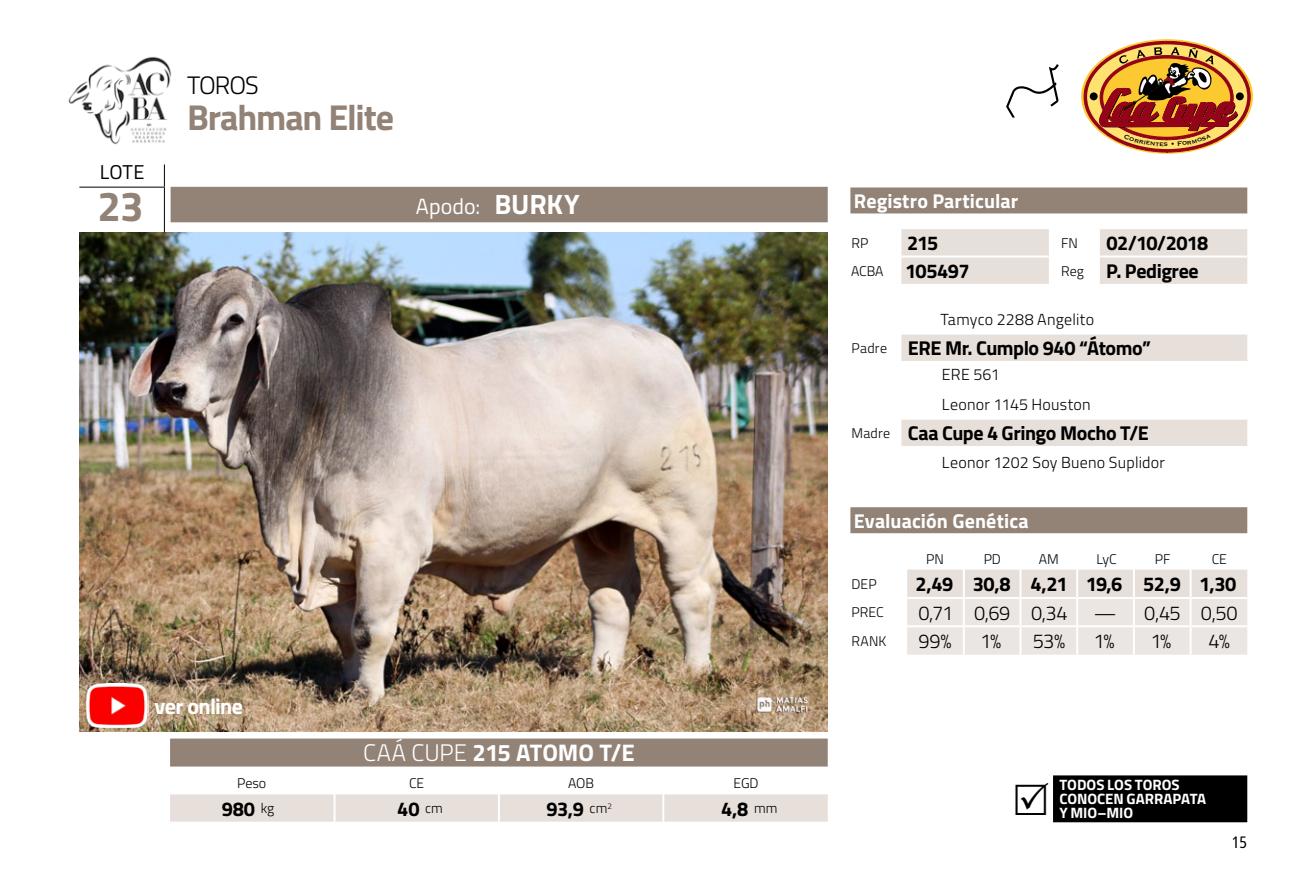
<style>
.page{position:relative;width:1304px;height:879px;background:#fff}
.page>*{position:absolute;margin:0;border:0;box-sizing:border-box;transform-origin:0 0}
.t1{font:700 42px "Titillium";color:#938276}
.t2{font:700 36px "Titillium";letter-spacing:-.03em;color:#938276}
.t3{font:300 25.2px "Titillium";letter-spacing:-.04em;color:#000}
.t4{font:700 24px "Titillium";letter-spacing:-.02em;color:#fff}
.t5{font:22px "Titillium";letter-spacing:.005em;color:#fff}
.t6{font:700 22px "Titillium";letter-spacing:-.03em;color:#fff}
.t7{font:700 20px "Titillium";letter-spacing:-.02em;color:#000}
.t8{font:700 20px "Titillium";letter-spacing:.005em;color:#fff}
.t9{font:300 20px "Titillium";letter-spacing:-.025em;color:#000}
.t10{font:20px "Titillium";color:#000}
.t11{font:300 16px/30.2px "Titillium";letter-spacing:.015em;color:#000}
.t12{font:condensed 16px "Noto Sans";color:#000}
.t13{font:700 15px/14px "Titillium";letter-spacing:-.005em;color:#fff}
.t14{font:300 14px "Titillium";color:#000}
.s1{font-weight:700;font-size:28px}
.s2{font-weight:300;font-size:14px}
.s3{font-weight:300}
</style>
<div class="page">
<svg style="left:1006px;top:64px;width:53px;height:53px"></svg>
<img style="left:68px;top:56px;width:104px;height:89px">
<img style="left:79px;top:232px;width:749px;height:499px">
<svg style="left:164px;top:164px;width:1px;height:23px"></svg>
<hr style="left:79px;top:187px;width:86px;height:1px;background:#000">
<hr style="left:164px;top:188px;width:1px;height:44px;background:#000">
<div style="left:171px;top:187px;width:657px;height:35px;background:#938276"></div>
<div style="left:850px;top:187px;width:397px;height:26px;background:#938276"></div>
<div style="left:850px;top:507px;width:397px;height:26px;background:#938276"></div>
<svg style="left:901px;top:229px;width:346px;height:55px"></svg>
<hr style="left:901px;top:255px;width:148px;height:2px;background:#fff">
<hr style="left:1049px;top:255px;width:51px;height:2px;background:#fff">
<hr style="left:1100px;top:255px;width:147px;height:2px;background:#fff">
<svg style="left:901px;top:334px;width:346px;height:112px"></svg>
<hr style="left:901px;top:361px;width:346px;height:2px;background:#fff">
<hr style="left:901px;top:418px;width:346px;height:2px;background:#fff">
<div style="left:907px;top:569px;width:340px;height:85px;background:#ece6e2"></div>
<hr style="left:963px;top:569px;width:2px;height:28px;background:#fff">
<hr style="left:1019px;top:569px;width:2px;height:28px;background:#fff">
<hr style="left:1076px;top:569px;width:2px;height:28px;background:#fff">
<hr style="left:1133px;top:569px;width:2px;height:28px;background:#fff">
<hr style="left:1190px;top:569px;width:2px;height:28px;background:#fff">
<hr style="left:963px;top:599px;width:2px;height:26px;background:#fff">
<hr style="left:1019px;top:599px;width:2px;height:26px;background:#fff">
<hr style="left:1076px;top:599px;width:2px;height:26px;background:#fff">
<hr style="left:1133px;top:599px;width:2px;height:26px;background:#fff">
<hr style="left:1190px;top:599px;width:2px;height:26px;background:#fff">
<hr style="left:963px;top:627px;width:2px;height:27px;background:#fff">
<hr style="left:1019px;top:627px;width:2px;height:27px;background:#fff">
<hr style="left:1076px;top:627px;width:2px;height:27px;background:#fff">
<hr style="left:1133px;top:627px;width:2px;height:27px;background:#fff">
<hr style="left:1190px;top:627px;width:2px;height:27px;background:#fff">
<hr style="left:907px;top:597px;width:57px;height:2px;background:#fff">
<hr style="left:964px;top:597px;width:56px;height:2px;background:#fff">
<hr style="left:1020px;top:597px;width:57px;height:2px;background:#fff">
<hr style="left:1077px;top:597px;width:57px;height:2px;background:#fff">
<hr style="left:1134px;top:597px;width:57px;height:2px;background:#fff">
<hr style="left:1191px;top:597px;width:56px;height:2px;background:#fff">
<hr style="left:907px;top:625px;width:57px;height:2px;background:#fff">
<hr style="left:964px;top:625px;width:56px;height:2px;background:#fff">
<hr style="left:1020px;top:625px;width:57px;height:2px;background:#fff">
<hr style="left:1077px;top:625px;width:57px;height:2px;background:#fff">
<hr style="left:1134px;top:625px;width:57px;height:2px;background:#fff">
<hr style="left:1191px;top:625px;width:56px;height:2px;background:#fff">
<div style="left:1054px;top:776px;width:192px;height:45px;background:#000"></div>
<hr style="left:1053px;top:775px;width:194px;height:2px;background:#000">
<hr style="left:1053px;top:777px;width:1px;height:44px;background:#000">
<hr style="left:1246px;top:777px;width:1px;height:44px;background:#000">
<hr style="left:1053px;top:821px;width:194px;height:1px;background:#000">
<img style="left:86px;top:683px;width:62px;height:44px">
<div style="left:170px;top:738px;width:658px;height:28px;background:#938276"></div>
<div style="left:170px;top:794px;width:658px;height:27px;background:#e7dfda"></div>
<hr style="left:333px;top:794px;width:2px;height:27px;background:#fff">
<hr style="left:498px;top:794px;width:2px;height:27px;background:#fff">
<hr style="left:662px;top:794px;width:2px;height:27px;background:#fff">
<svg style="left:1084px;top:41px;width:166px;height:111px"></svg>
<p class="t3" style="left:187px;top:67px;width:73px">TOROS</p>
<h2 class="t2" style="left:187px;top:90px;width:209px">Brahman Elite</h2>
<p class="t10" style="left:100px;top:158px;width:46px">LOTE</p>
<h1 class="t1" style="left:98px;top:175px;width:48px">23</h1>
<p class="t5" style="left:416px;top:190px;width:166px">Apodo: <span class="s1">BURKY</span></p>
<p class="t8" style="left:854px;top:185px;width:166px">Registro Particular</p>
<p class="t14" style="left:851px;top:232px;width:18px">RP</p>
<p class="t7" style="left:907px;top:227px;width:33px">215</p>
<p class="t14" style="left:1061px;top:232px;width:18px">FN</p>
<p class="t7" style="left:1106px;top:227px;width:103px">02/10/2018</p>
<p class="t7" style="left:851px;top:256px;width:120px"><span class="s2">ACBA</span> 105497</p>
<p class="t7" style="left:1061px;top:256px;width:139px"><span class="s2">Reg</span> P. Pedigree</p>
<p class="t11" style="left:940px;top:303px;width:155px">Tamyco 2288 Angelito</p>
<p class="t7" style="left:851px;top:333px;width:301px"><span class="s2">Padre</span> ERE Mr. Cumplo 940 “Átomo”</p>
<p class="t11" style="left:942px;top:358px;width:150px">ERE 561<br>Leonor 1145 Houston</p>
<p class="t7" style="left:851px;top:418px;width:299px"><span class="s2">Madre</span> Caa Cupe 4 Gringo Mocho T/E</p>
<p class="t11" style="left:942px;top:446px;width:225px">Leonor 1202 Soy Bueno Suplidor</p>
<p class="t6" style="left:154px;top:689px;width:90px">ver online</p>
<p class="t4" style="left:363px;top:734px;width:273px"><span class="s3">CAÁ CUPE</span> 215 ATOMO T/E</p>
<p class="t14" style="left:237px;top:773px;width:31px">Peso</p>
<p class="t14" style="left:409px;top:773px;width:17px">CE</p>
<p class="t14" style="left:568px;top:773px;width:28px">AOB</p>
<p class="t14" style="left:733px;top:773px;width:27px">EGD</p>
<p class="t7" style="left:222px;top:793px;width:54px">980 <span class="s2">kg</span></p>
<p class="t7" style="left:397px;top:793px;width:47px">40 <span class="s2">cm</span></p>
<p class="t7" style="left:547px;top:793px;width:67px">93,9 <span class="s2">cm</span><sup>2</sup></p>
<p class="t7" style="left:721px;top:793px;width:58px">4,8 <span class="s2">mm</span></p>
<p class="t8" style="left:854px;top:505px;width:176px">Evaluación Genética</p>
<p class="t14" style="left:926px;top:548px;width:19px">PN</p>
<p class="t14" style="left:984px;top:548px;width:19px">PD</p>
<p class="t14" style="left:1039px;top:548px;width:22px">AM</p>
<p class="t14" style="left:1096px;top:548px;width:22px">LyC</p>
<p class="t14" style="left:1155px;top:548px;width:17px">PF</p>
<p class="t14" style="left:1212px;top:548px;width:17px">CE</p>
<p class="t14" style="left:851px;top:573px;width:27px">DEP</p>
<p class="t7" style="left:915px;top:568px;width:322px">2,49 30,8 4,21 19,6 52,9 1,30</p>
<p class="t14" style="left:851px;top:602px;width:34px">PREC</p>
<p class="t9" style="left:918px;top:598px;width:151px">0,71 0,69 0,34</p>
<p class="t9" style="left:1094px;top:598px;width:145px">— 0,45 0,50</p>
<p class="t14" style="left:851px;top:631px;width:37px">RANK</p>
<p class="t9" style="left:918px;top:627px;width:35px">99%</p>
<p class="t9" style="left:980px;top:627px;width:23px">1%</p>
<p class="t9" style="left:1033px;top:627px;width:34px">53%</p>
<p class="t9" style="left:1094px;top:627px;width:23px">1%</p>
<p class="t9" style="left:1150px;top:627px;width:23px">1%</p>
<p class="t9" style="left:1209px;top:627px;width:23px">4%</p>
<p class="t13" style="left:1059px;top:777px;width:148px">TODOS LOS TOROS<br>CONOCEN GARRAPATA<br>Y MIO–MIO</p>
<p class="t12" style="left:1232px;top:831px;width:17px">15</p>
</div>
